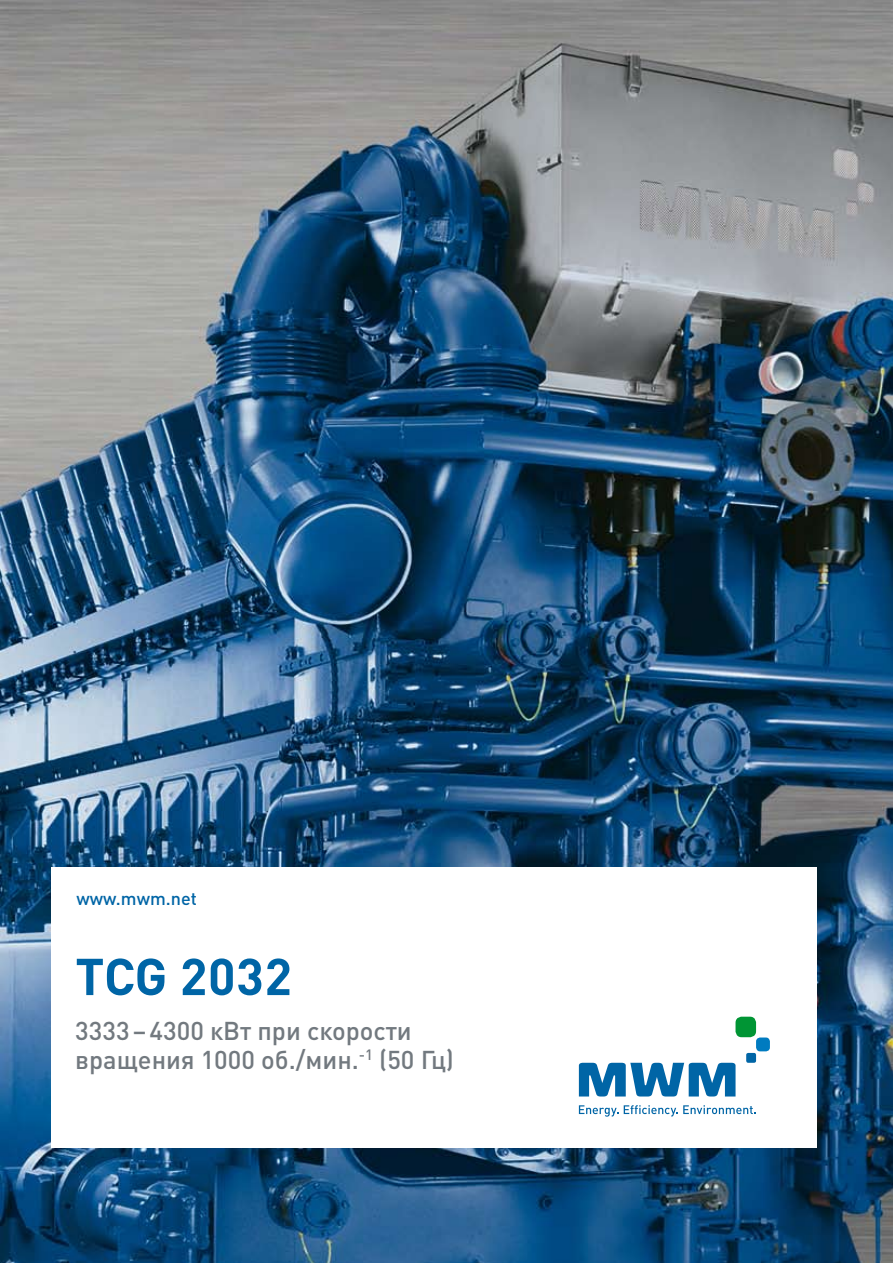
<style>
.page{position:relative;width:893px;height:1263px;background:#fff}
.page>*{position:absolute;margin:0;border:0;box-sizing:border-box;transform-origin:0 0}
.t1{font:700 51px "DIN Pro";letter-spacing:.01em;color:#0065a6}
.t2{font:500 25.5px/28.5px "DIN Pro";color:#72797f}
.t3{font:500 18px "DIN Pro";color:#0065a6}
</style>
<div class="page">
<img style="left:0;top:0;width:893px;height:1263px">
<div style="left:51px;top:867px;width:765px;height:281px;background:#fff"></div>
<svg style="left:579px;top:1105px;width:177px;height:12px"></svg>
<svg style="left:579px;top:1063px;width:156px;height:33px"></svg>
<div style="left:746px;top:1053px;width:10px;height:10px;background:#0065a6;border-radius:2px"></div>
<div style="left:756px;top:1037px;width:14px;height:14px;background:#007bc0;border-radius:4px"></div>
<div style="left:735px;top:1017px;width:21px;height:20px;background:#009534;border-radius:6px"></div>
<p class="t3" style="left:77px;top:886px;width:122px">www.mwm.net</p>
<h1 class="t1" style="left:75px;top:942px;width:218px">TCG 2032</h1>
<p class="t2" style="left:75px;top:1015px;width:380px">3333–4300 кВт при скорости вращения 1000 об./мин.<sup>-1</sup> (50 Гц)</p>
</div>
